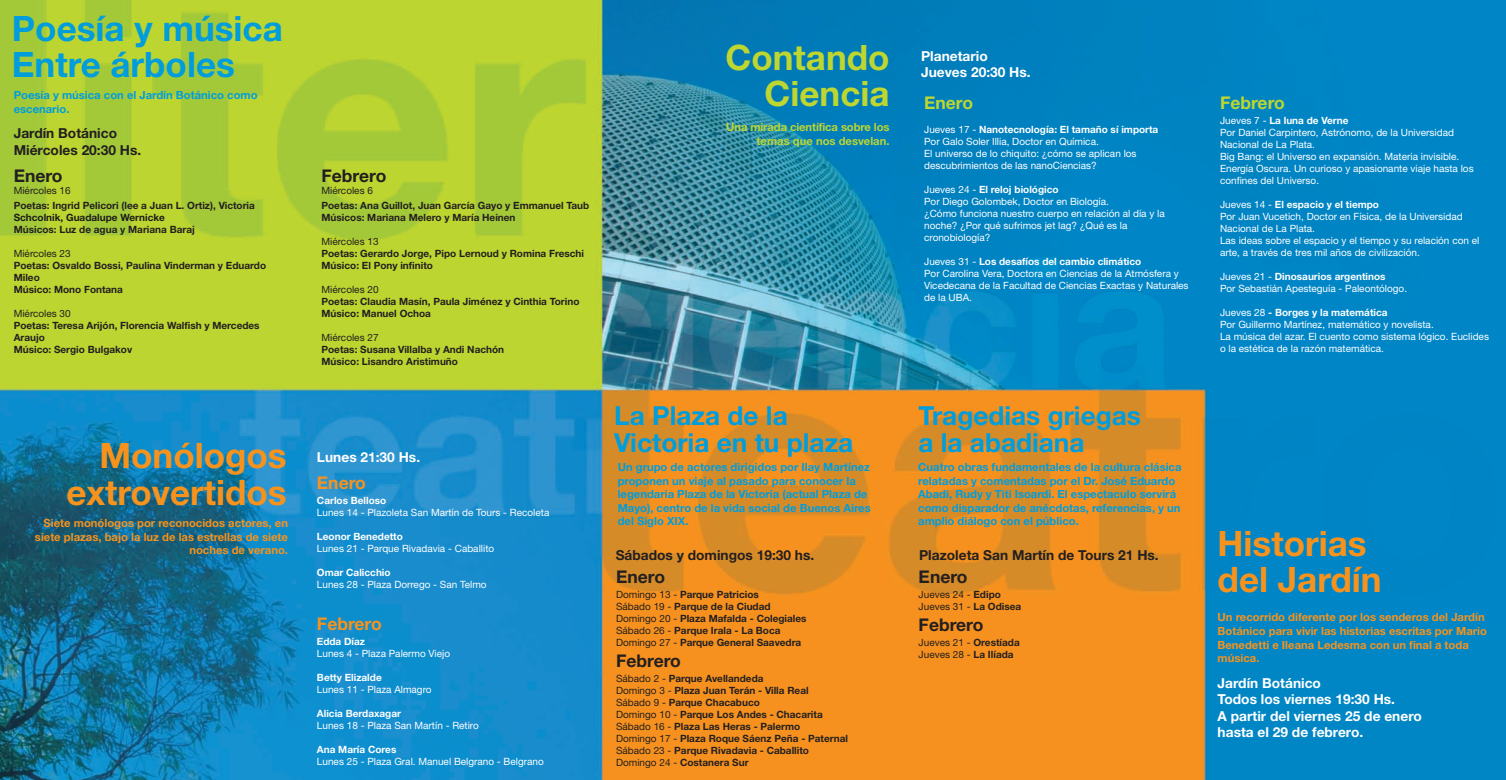
<style>
.page{position:relative;width:1506px;height:780px;background:#fff}
.page>*{position:absolute;margin:0;border:0;box-sizing:border-box;transform-origin:0 0}
.t1{font:700 35px/36.2px "Helvetica Neue";color:#f7931d;text-align:right}
.t2{font:700 35px/36.2px "Helvetica Neue";color:#009ddc}
.t3{font:700 35px/36.2px "Helvetica Neue";color:#bed630;text-align:right}
.t4{font:700 26.25px/26.2px "Helvetica Neue";color:#009ddc}
.t5{font:700 17.5px "Helvetica Neue";color:#231f20}
.t6{font:700 17.5px "Helvetica Neue";color:#bed630}
.t7{font:700 17.5px "Helvetica Neue";color:#f7931d}
.t8{font:700 13.75px/16.5px "Helvetica Neue";color:#fff}
.t9{font:700 13.75px/16.5px "Helvetica Neue";color:#231f20}
.t10{font:700 11.25px/13.5px "Helvetica Neue";color:#009ddc}
.t11{font:700 11.25px/13.5px "Helvetica Neue";color:#f7931d;text-align:right}
.t12{font:700 11.25px/13.5px "Helvetica Neue";letter-spacing:-.01em;color:#bed630;text-align:right}
.t13{font:10px/12px "Helvetica Neue";color:#fff}
.t14{font:700 10px/12px "Helvetica Neue";color:#231f20}
.t15{font:10px/12px "Helvetica Neue";color:#231f20}
.t16{font:700 10px "Helvetica Neue";color:#fff}
.t17{font:700 10px "Helvetica Neue";color:#1b1b1a}
.s1{font-weight:700}
.s2{font-weight:400}
</style>
<div class="page">
<img style="left:0;top:0;width:1506px;height:780px">
<h1 class="t2" style="left:12px;top:10px;width:272px">Poesía y música<br>Entre árboles</h1>
<p class="t10" style="left:14px;top:88px;width:245px">Poesía y música con el Jardín Botánico como escenario.</p>
<h3 class="t9" style="left:14px;top:125px;width:129px">Jardín Botánico<br>Miércoles 20:30 Hs.</h3>
<h3 class="t5" style="left:14px;top:165px;width:50px">Enero</h3>
<p class="t15" style="left:14px;top:184px;width:59px">Miércoles 16</p>
<p class="t14" style="left:14px;top:199px;width:243px">Poetas: Ingrid Pelicori (lee a Juan L. Ortiz), Victoria</p>
<p class="t17" style="left:14px;top:211px;width:153px">Schcolnik, Guadalupe Wernicke</p>
<p class="t14" style="left:14px;top:223px;width:183px">Músicos: Luz de agua y Mariana Baraj</p>
<p class="t15" style="left:14px;top:247px;width:59px">Miércoles 23</p>
<p class="t14" style="left:14px;top:259px;width:254px">Poetas: Osvaldo Bossi, Paulina Vinderman y Eduardo<br>Mileo<br>Músico: Mono Fontana</p>
<p class="t15" style="left:14px;top:307px;width:59px">Miércoles 30</p>
<p class="t14" style="left:14px;top:319px;width:247px">Poetas: Teresa Arijón, Florencia Walfish y Mercedes<br>Araujo<br>Músico: Sergio Bulgakov</p>
<h1 class="t1" style="left:66px;top:437px;width:222px">Monólogos extrovertidos</h1>
<p class="t11" style="left:35px;top:516px;width:255px">Siete monólogos por reconocidos actores, en siete plazas, bajo la luz de las estrellas de siete noches de verano.</p>
<h3 class="t5" style="left:322px;top:165px;width:66px">Febrero</h3>
<p class="t15" style="left:322px;top:184px;width:53px">Miércoles 6</p>
<p class="t14" style="left:322px;top:199px;width:269px">Poetas: Ana Guillot, Juan García Gayo y Emmanuel Taub<br>Músicos: Mariana Melero y María Heinen</p>
<p class="t15" style="left:322px;top:235px;width:59px">Miércoles 13</p>
<p class="t14" style="left:322px;top:247px;width:264px">Poetas: Gerardo Jorge, Pipo Lernoud y Romina Freschi<br>Músico: El Pony infinito</p>
<p class="t15" style="left:322px;top:283px;width:59px">Miércoles 20</p>
<p class="t14" style="left:322px;top:295px;width:259px">Poetas: Claudia Masín, Paula Jiménez y Cinthia Torino<br>Músico: Manuel Ochoa</p>
<p class="t15" style="left:322px;top:331px;width:59px">Miércoles 27</p>
<p class="t14" style="left:322px;top:343px;width:184px">Poetas: Susana Villalba y Andi Nachón<br>Músico: Lisandro Aristimuño</p>
<h3 class="t8" style="left:317px;top:448px;width:105px">Lunes 21:30 Hs.</h3>
<h3 class="t7" style="left:317px;top:471px;width:50px">Enero</h3>
<p class="t16" style="left:317px;top:494px;width:71px">Carlos Belloso</p>
<p class="t13" style="left:317px;top:506px;width:234px">Lunes 14 - Plazoleta San Martín de Tours - Recoleta</p>
<p class="t16" style="left:317px;top:530px;width:87px">Leonor Benedetto</p>
<p class="t13" style="left:317px;top:542px;width:179px">Lunes 21 - Parque Rivadavia - Caballito</p>
<p class="t16" style="left:317px;top:566px;width:75px">Omar Calicchio</p>
<p class="t13" style="left:317px;top:578px;width:171px">Lunes 28 - Plaza Dorrego - San Telmo</p>
<h3 class="t7" style="left:317px;top:612px;width:66px">Febrero</h3>
<p class="t16" style="left:317px;top:635px;width:50px">Edda Díaz</p>
<p class="t13" style="left:317px;top:647px;width:135px">Lunes 4 - Plaza Palermo Viejo</p>
<p class="t16" style="left:317px;top:671px;width:66px">Betty Elizalde</p>
<p class="t13" style="left:317px;top:683px;width:116px">Lunes 11 - Plaza Almagro</p>
<p class="t16" style="left:317px;top:707px;width:86px">Alicia Berdaxagar</p>
<p class="t13" style="left:317px;top:719px;width:163px">Lunes 18 - Plaza San Martín - Retiro</p>
<p class="t16" style="left:317px;top:743px;width:81px">Ana María Cores</p>
<p class="t13" style="left:317px;top:755px;width:228px">Lunes 25 - Plaza Gral. Manuel Belgrano - Belgrano</p>
<h1 class="t3" style="left:726px;top:39px;width:166px">Contando<br>Ciencia</h1>
<p class="t12" style="left:726px;top:120px;width:165px">Una mirada científica sobre los temas que nos desvelan.</p>
<h3 class="t8" style="left:921px;top:47px;width:111px">Planetario<br>Jueves 20:30 Hs.</h3>
<h3 class="t6" style="left:924px;top:92px;width:50px">Enero</h3>
<p class="t13" style="left:924px;top:123px;width:236px">Jueves 17 - <span class="s1">Nanotecnología: El tamaño sí importa </span>Por Galo Soler Illia, Doctor en Química.<br>El universo de lo chiquito: ¿cómo se aplican los descubrimientos de las nanoCiencias?</p>
<p class="t13" style="left:924px;top:183px;width:242px">Jueves 24 - <span class="s1">El reloj biológico<br></span>Por Diego Golombek, Doctor en Biología.<br>¿Cómo funciona nuestro cuerpo en relación al día y la noche? ¿Por qué sufrimos jet lag? ¿Qué es la cronobiología?</p>
<p class="t13" style="left:924px;top:255px;width:266px">Jueves 31 - <span class="s1">Los desafíos del cambio climático<br></span>Por Carolina Vera, Doctora en Ciencias de la Atmósfera y Vicedecana de la Facultad de Ciencias Exactas y Naturales de la UBA.</p>
<h2 class="t4" style="left:614px;top:402px;width:241px">La Plaza de la<br>Victoria en tu plaza</h2>
<p class="t10" style="left:618px;top:460px;width:255px">Un grupo de actores dirigidos por Ilay Martínez proponen un viaje al pasado para conocer la legendaria Plaza de la Victoria (actual Plaza de Mayo), centro de la vida social de Buenos Aires del Siglo XIX.</p>
<h2 class="t4" style="left:918px;top:402px;width:224px">Tragedias griegas a la abadiana</h2>
<p class="t10" style="left:918px;top:460px;width:265px">Cuatro obras fundamentales de la cultura clásica relatadas y comentadas por el Dr. José Eduardo Abadi, Rudy y Titi Isoardi. El espectaculo servirá como disparador de anécdotas, referencias, y un amplio diálogo con el público.</p>
<h3 class="t9" style="left:616px;top:547px;width:200px">Sábados y domingos 19:30 hs.</h3>
<h3 class="t9" style="left:919px;top:547px;width:241px">Plazoleta San Martín de Tours 21 Hs.</h3>
<h3 class="t5" style="left:616px;top:565px;width:50px">Enero</h3>
<p class="t14" style="left:616px;top:588px;width:192px"><span class="s2">Domingo 13 -</span> Parque Patricios<br><span class="s2">Sábado 19 -</span> Parque de la Ciudad <span class="s2">Domingo 20 -</span> Plaza Mafalda - Colegiales <span class="s2">Sábado 26 -</span> Parque Irala - La Boca <span class="s2">Domingo 27 -</span> Parque General Saavedra</p>
<h3 class="t5" style="left:616px;top:649px;width:66px">Febrero</h3>
<p class="t14" style="left:616px;top:672px;width:234px"><span class="s2">Sábado 2 -</span> Parque Avellandeda<br><span class="s2">Domingo 3 -</span> Plaza Juan Terán - Villa Real<br><span class="s2">Sábado 9 -</span> Parque Chacabuco<br><span class="s2">Domingo 10 -</span> Parque Los Andes - Chacarita <span class="s2">Sábado 16 -</span> Plaza Las Heras - Palermo<br><span class="s2">Domingo 17 -</span> Plaza Roque Sáenz Peña - Paternal <span class="s2">Sábado 23 -</span> Parque Rivadavia - Caballito <span class="s2">Domingo 24 -</span> Costanera Sur</p>
<h3 class="t5" style="left:919px;top:565px;width:50px">Enero</h3>
<p class="t15" style="left:919px;top:588px;width:104px">Jueves 24 - <span class="s1">Edipo<br></span>Jueves 31 - <span class="s1">La Odisea</span></p>
<h3 class="t5" style="left:919px;top:613px;width:66px">Febrero</h3>
<p class="t15" style="left:919px;top:636px;width:103px">Jueves 21 - <span class="s1">Orestíada<br></span>Jueves 28 - <span class="s1">La Ilíada</span></p>
<h3 class="t6" style="left:1220px;top:92px;width:66px">Febrero</h3>
<p class="t13" style="left:1220px;top:114px;width:255px">Jueves 7 - <span class="s1">La luna de Verne<br></span>Por Daniel Carpintero, Astrónomo, de la Universidad Nacional de La Plata.<br>Big Bang: el Universo en expansión. Materia invisible.<br>Energía Oscura. Un curioso y apasionante viaje hasta los confines del Universo.</p>
<p class="t13" style="left:1220px;top:198px;width:261px">Jueves 14 - <span class="s1">El espacio y el tiempo<br></span>Por Juan Vucetich, Doctor en Física, de la Universidad Nacional de La Plata.<br>Las ideas sobre el espacio y el tiempo y su relación con el arte, a través de tres mil años de civilización.</p>
<p class="t13" style="left:1220px;top:270px;width:189px">Jueves 21 - <span class="s1">Dinosaurios argentinos<br></span>Por Sebastián Apesteguía - Paleontólogo.</p>
<p class="t13" style="left:1220px;top:306px;width:270px">Jueves 28 <span class="s1">- Borges y la matemática<br></span>Por Guillermo Martínez, matemático y novelista.<br>La música del azar. El cuento como sistema lógico. Euclides o la estética de la razón matemática.</p>
<h1 class="t1" style="left:1218px;top:524px;width:165px;text-align:left">Historias del Jardín</h1>
<p class="t11" style="left:1218px;top:610px;width:271px;text-align:left">Un recorrido diferente por los senderos del Jardín Botánico para vivir las historias escritas por Mario Benedetti e Ileana Ledesma con un final a toda música.</p>
<h3 class="t8" style="left:1218px;top:674px;width:206px">Jardín Botánico<br>Todos los viernes 19:30 Hs.<br>A partir del viernes 25 de enero hasta el 29 de febrero.</h3>
</div>
